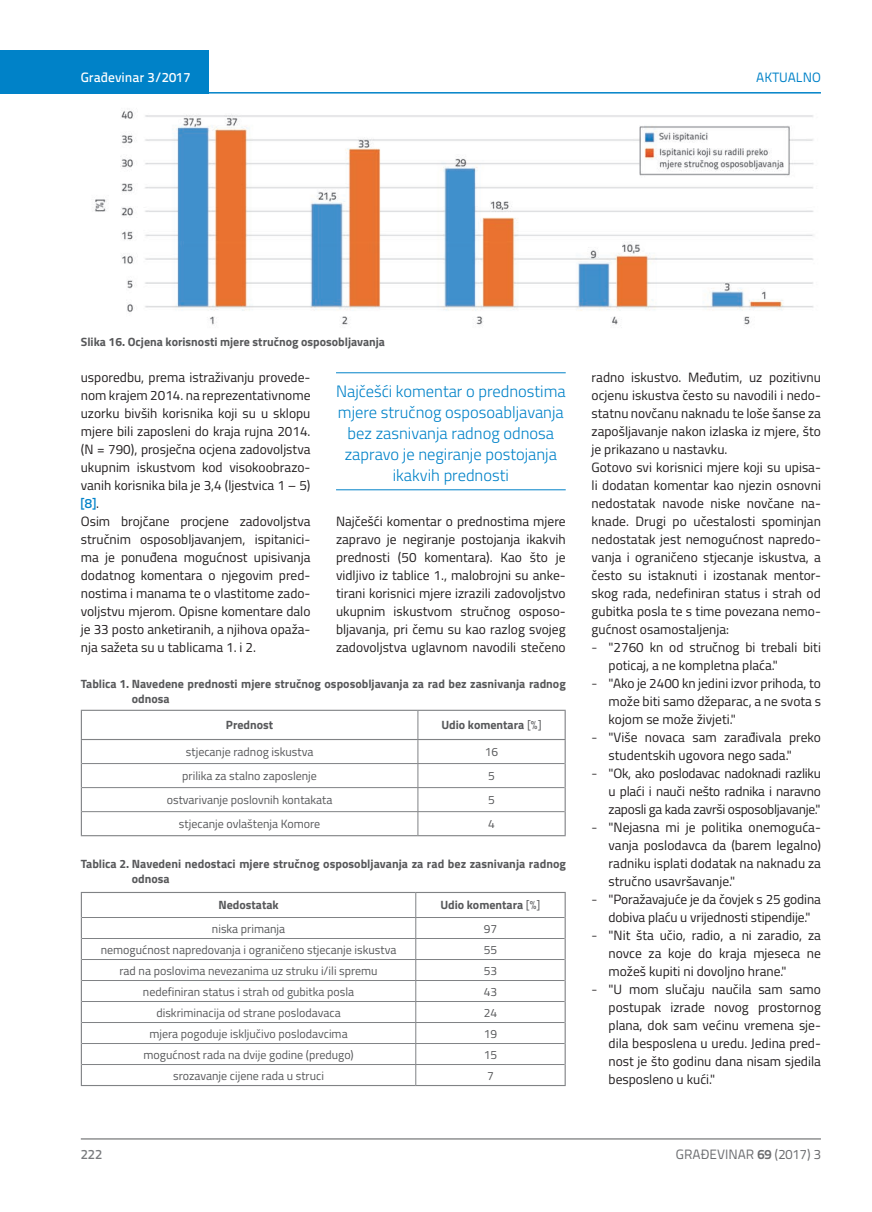
<style>
.page{position:relative;width:872px;height:1212px;background:#fff}
.page>*{position:absolute;margin:0;border:0;box-sizing:border-box;transform-origin:0 0}
.t1{font:300 16.5px/21px "Titillium";color:#0082c8;text-align:center}
.t2{font:13.5px/18px "Titillium";color:#231f20;text-align:justify}
.t3{font:13.5px "Titillium Text 22 L";color:#6c6d70}
.t4{font:500 13.5px "Titillium Text 22 L";color:#fff}
.t5{font:13.5px "Titillium Text 22 L";color:#0082c8}
.t6{font:500 13.5px "Titillium Text 22 L";color:#0082c8}
.t7{font:500 13.5px "Titillium Text 22 L";color:#787a7d}
.t8{font:12px "Titillium";color:#57585a}
.t9{font:700 12px/15px "Titillium";color:#57585a}
.s1{font-family:"Titillium";font-weight:400;color:#231f20}
.s2{font-weight:400}
.s3{font-family:"Titillium Text 22 L";font-weight:300}
.s4{font-weight:700}
</style>
<div class="page">
<hr style="left:81px;top:1139px;width:740px;height:1px;background:#57585a">
<div style="left:0;top:50px;width:208px;height:44px;background:#0082c8"></div>
<hr style="left:0;top:92px;width:821px;height:2px;background:#0082c8">
<hr style="left:336px;top:372px;width:230px;height:1px;background:#0082c8">
<hr style="left:336px;top:489px;width:230px;height:1px;background:#0082c8">
<img style="left:94px;top:110px;width:720px;height:216px">
<hr style="left:82px;top:763px;width:336px;height:1px;background:#808285">
<hr style="left:418px;top:763px;width:146px;height:1px;background:#808285">
<hr style="left:82px;top:787px;width:336px;height:1px;background:#808285">
<hr style="left:418px;top:787px;width:146px;height:1px;background:#808285">
<hr style="left:82px;top:811px;width:336px;height:1px;background:#808285">
<hr style="left:418px;top:811px;width:146px;height:1px;background:#808285">
<svg style="left:418px;top:711px;width:1px;height:124px"></svg>
<hr style="left:564px;top:740px;width:2px;height:23px;background:#808285">
<hr style="left:564px;top:763px;width:2px;height:24px;background:#808285">
<hr style="left:564px;top:787px;width:2px;height:25px;background:#808285">
<hr style="left:564px;top:812px;width:2px;height:23px;background:#808285">
<hr style="left:81px;top:835px;width:337px;height:1px;background:#808285">
<hr style="left:418px;top:835px;width:148px;height:1px;background:#808285">
<hr style="left:81px;top:710px;width:337px;height:1px;background:#808285">
<svg style="left:81px;top:711px;width:1px;height:124px"></svg>
<hr style="left:418px;top:710px;width:148px;height:1px;background:#808285">
<hr style="left:564px;top:711px;width:2px;height:28px;background:#808285">
<hr style="left:81px;top:739px;width:337px;height:1px;background:#808285">
<hr style="left:418px;top:739px;width:148px;height:1px;background:#808285">
<hr style="left:82px;top:917px;width:334px;height:1px;background:#808285">
<hr style="left:416px;top:917px;width:148px;height:1px;background:#808285">
<hr style="left:82px;top:938px;width:334px;height:1px;background:#808285">
<hr style="left:416px;top:938px;width:148px;height:1px;background:#808285">
<hr style="left:82px;top:959px;width:334px;height:1px;background:#808285">
<hr style="left:416px;top:959px;width:148px;height:1px;background:#808285">
<hr style="left:82px;top:980px;width:334px;height:1px;background:#808285">
<hr style="left:416px;top:980px;width:148px;height:1px;background:#808285">
<hr style="left:82px;top:1001px;width:334px;height:1px;background:#808285">
<hr style="left:416px;top:1001px;width:148px;height:1px;background:#808285">
<hr style="left:82px;top:1022px;width:334px;height:1px;background:#808285">
<hr style="left:416px;top:1022px;width:148px;height:1px;background:#808285">
<hr style="left:82px;top:1043px;width:334px;height:1px;background:#808285">
<hr style="left:416px;top:1043px;width:148px;height:1px;background:#808285">
<hr style="left:82px;top:1064px;width:334px;height:1px;background:#808285">
<hr style="left:416px;top:1064px;width:148px;height:1px;background:#808285">
<svg style="left:415px;top:893px;width:1px;height:192px"></svg>
<hr style="left:81px;top:892px;width:335px;height:1px;background:#808285">
<hr style="left:416px;top:892px;width:150px;height:1px;background:#808285">
<hr style="left:564px;top:893px;width:2px;height:24px;background:#808285">
<hr style="left:564px;top:917px;width:2px;height:21px;background:#808285">
<hr style="left:564px;top:938px;width:2px;height:21px;background:#808285">
<hr style="left:564px;top:959px;width:2px;height:21px;background:#808285">
<hr style="left:564px;top:980px;width:2px;height:21px;background:#808285">
<hr style="left:564px;top:1001px;width:2px;height:21px;background:#808285">
<hr style="left:564px;top:1022px;width:2px;height:21px;background:#808285">
<hr style="left:564px;top:1043px;width:2px;height:21px;background:#808285">
<svg style="left:81px;top:893px;width:1px;height:192px"></svg>
<hr style="left:564px;top:1064px;width:2px;height:21px;background:#808285">
<hr style="left:81px;top:1085px;width:335px;height:1px;background:#808285">
<hr style="left:416px;top:1085px;width:150px;height:1px;background:#808285">
<p class="t4" style="left:81px;top:67px;width:111px">Građevinar 3/2017</p>
<p class="t5" style="left:756px;top:68px;width:66px">AKTUALNO</p>
<p class="t9" style="left:81px;top:333px;width:306px">Slika 16. Ocjena korisnosti mjere stručnog osposobljavanja</p>
<p class="t2" style="left:81px;top:367px;width:231px">usporedbu, prema istraživanju provede&shy;nom krajem 2014. na reprezentativnome uzorku bivših korisnika koji su u sklopu mjere bili zaposleni do kraja rujna 2014. (N = 790), prosječna ocjena zadovoljstva ukupnim iskustvom kod visokoobrazo&shy;vanih korisnika bila je 3,4 (ljestvica 1 – 5)</p>
<p class="t6" style="left:81px;top:493px;width:20px">[8]<span class="s1">.</span></p>
<p class="t2" style="left:81px;top:511px;width:231px">Osim brojčane procjene zadovoljstva stručnim osposobljavanjem, ispitanici&shy;ma je ponuđena mogućnost upisivanja dodatnog komentara o njegovim pred&shy;nostima i manama te o vlastitome zado&shy;voljstvu mjerom. Opisne komentare dalo je 33 posto anketiranih, a njihova opaža&shy;nja sažeta su u tablicama 1. i 2.</p>
<p class="t1" style="left:336px;top:380px;width:231px">Najčešći komentar o prednostima mjere stručnog osposoabljavanja bez zasnivanja radnog odnosa zapravo je negiranje postojanja ikakvih prednosti</p>
<p class="t2" style="left:336px;top:511px;width:231px">Najčešći komentar o prednostima mjere zapravo je negiranje postojanja ikakvih prednosti (50 komentara). Kao što je vidljivo iz tablice 1., malobrojni su anke&shy;tirani korisnici mjere izrazili zadovoljstvo ukupnim iskustvom stručnog osposo&shy;bljavanja, pri čemu su kao razlog svojeg zadovoljstva uglavnom navodili stečeno</p>
<p class="t9" style="left:132px;top:676px;width:435px;text-indent:-51px">Tablica 1. Navedene prednosti mjere stručnog osposobljavanja za rad bez zasnivanja radnog odnosa</p>
<p class="t9" style="left:226px;top:717px;width:49px">Prednost</p>
<p class="t9" style="left:441px;top:717px;width:102px">Udio komentara <span class="s2">[%]</span></p>
<p class="t8" style="left:186px;top:743px;width:129px">stjecanje radnog iskustva</p>
<p class="t8" style="left:485px;top:743px;width:15px">16</p>
<p class="t8" style="left:182px;top:767px;width:136px">prilika za stalno zaposlenje</p>
<p class="t8" style="left:488px;top:767px;width:8px">5</p>
<p class="t8" style="left:167px;top:791px;width:167px">ostvarivanje poslovnih kontakata</p>
<p class="t8" style="left:488px;top:791px;width:8px">5</p>
<p class="t8" style="left:179px;top:815px;width:143px">stjecanje ovlaštenja Komore</p>
<p class="t8" style="left:488px;top:815px;width:8px">4</p>
<p class="t9" style="left:132px;top:856px;width:435px;text-indent:-51px">Tablica 2. Navedeni nedostaci mjere stručnog osposobljavanja za rad bez zasnivanja radnog odnosa</p>
<p class="t9" style="left:218px;top:897px;width:62px">Nedostatak</p>
<p class="t9" style="left:440px;top:897px;width:102px">Udio komentara <span class="s2">[%]</span></p>
<p class="t8" style="left:212px;top:919px;width:75px">niska primanja</p>
<p class="t8" style="left:484px;top:919px;width:15px">97</p>
<p class="t8" style="left:101px;top:940px;width:297px">nemogućnost napredovanja i ograničeno stjecanje iskustva</p>
<p class="t8" style="left:484px;top:940px;width:15px">55</p>
<p class="t8" style="left:119px;top:961px;width:260px">rad na poslovima nevezanima uz struku i/ili spremu</p>
<p class="t8" style="left:484px;top:961px;width:15px">53</p>
<p class="t8" style="left:143px;top:982px;width:213px">nedefiniran status i strah od gubitka posla</p>
<p class="t8" style="left:484px;top:982px;width:15px">43</p>
<p class="t8" style="left:156px;top:1003px;width:186px">diskriminacija od strane poslodavaca</p>
<p class="t8" style="left:484px;top:1003px;width:15px">24</p>
<p class="t8" style="left:149px;top:1024px;width:200px">mjera pogoduje isključivo poslodavcima</p>
<p class="t8" style="left:484px;top:1024px;width:15px">19</p>
<p class="t8" style="left:143px;top:1045px;width:212px">mogućnost rada na dvije godine (predugo)</p>
<p class="t8" style="left:484px;top:1045px;width:15px">15</p>
<p class="t8" style="left:173px;top:1066px;width:152px">srozavanje cijene rada u struci</p>
<p class="t8" style="left:487px;top:1066px;width:8px">7</p>
<p class="t2" style="left:591px;top:367px;width:231px;text-align:left">radno iskustvo. Međutim, uz pozitivnu ocjenu iskustva često su navodili i nedo&shy;statnu novčanu naknadu te loše šanse za zapošljavanje nakon izlaska iz mjere, što je prikazano u nastavku.<br>Gotovo svi korisnici mjere koji su upisa&shy;li dodatan komentar kao njezin osnovni nedostatak navode niske novčane na&shy;knade. Drugi po učestalosti spominjan nedostatak jest nemogućnost napredo&shy;vanja i ograničeno stjecanje iskustva, a često su istaknuti i izostanak mentor&shy;skog rada, nedefiniran status i strah od gubitka posla te s time povezana nemo&shy;gućnost osamostaljenja:</p>
<p class="t2" style="left:608px;top:637px;width:214px;text-indent:-17px"><span class="s3">-</span> "2760 kn od stručnog bi trebali biti poticaj, a ne kompletna plaća."</p>
<p class="t2" style="left:608px;top:673px;width:214px;text-indent:-17px"><span class="s3">-</span> "Ako je 2400 kn jedini izvor prihoda, to može biti samo džeparac, a ne svota s kojom se može živjeti."</p>
<p class="t2" style="left:608px;top:728px;width:214px;text-indent:-17px"><span class="s3">-</span> "Više novaca sam zarađivala preko studentskih ugovora nego sada."</p>
<p class="t2" style="left:608px;top:764px;width:214px;text-indent:-17px"><span class="s3">-</span> "Ok, ako poslodavac nadoknadi razliku u plaći i nauči nešto radnika i naravno zaposli ga kada završi osposobljavanje."</p>
<p class="t2" style="left:608px;top:818px;width:214px;text-indent:-17px"><span class="s3">-</span> "Nejasna mi je politika onemoguća&shy;vanja poslodavca da (barem legalno) radniku isplati dodatak na naknadu za stručno usavršavanje."</p>
<p class="t2" style="left:591px;top:890px;width:231px;text-align:center"><span class="s3">-</span> "Poražavajuće je da čovjek s 25 godina dobiva plaću u vrijednosti stipendije."</p>
<p class="t2" style="left:608px;top:926px;width:214px;text-indent:-17px"><span class="s3">-</span> "Nit šta učio, radio, a ni zaradio, za novce za koje do kraja mjeseca ne možeš kupiti ni dovoljno hrane."</p>
<p class="t2" style="left:608px;top:980px;width:214px;text-indent:-17px"><span class="s3">-</span> "U mom slučaju naučila sam samo postupak izrade novog prostornog plana, dok sam većinu vremena sje&shy;dila besposlena u uredu. Jedina pred&shy;nost je što godinu dana nisam sjedila besposleno u kući."</p>
<p class="t7" style="left:81px;top:1144px;width:23px">222</p>
<p class="t3" style="left:676px;top:1144px;width:146px">GRAĐEVINAR <span class="s4">69</span> (2017) 3</p>
</div>
